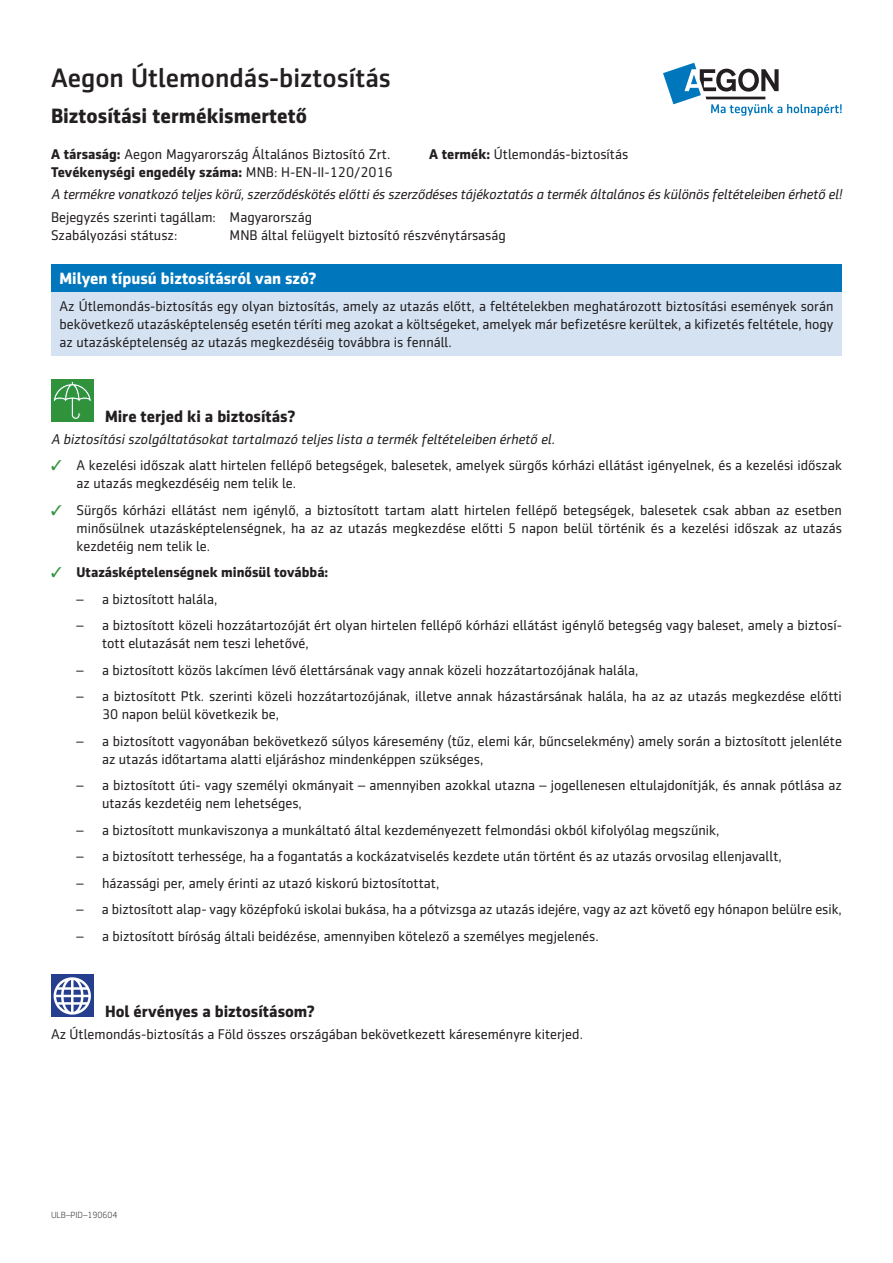
<style>
.page{position:relative;width:893px;height:1263px;background:#fff}
.page>*{position:absolute;margin:0;border:0;box-sizing:border-box;transform-origin:0 0}
.t1{font:500 27px "Sentico Sans DT";color:#231f20}
.t2{font:700 21px "Sentico Sans DT";color:#231f20}
.t3{font:700 16.5px "Sentico Sans DT";color:#231f20}
.t4{font:700 16.5px "Sentico Sans DT";color:#fff}
.t5{font:14.25px/18px "Sentico Sans DT";color:#231f20}
.t6{font:italic 14.25px/22.2px "Sentico Sans DT";letter-spacing:-.01em;color:#231f20}
.t7{font:700 14.25px "Sentico Sans DT";color:#231f20}
.t8{font:300 9px "Sentico Sans DT";color:#231f20}
.s1{font-weight:700}
.s2{font-weight:700;font-style:normal}
.s3{font-style:normal}
.s4{color:#31923c}
</style>
<div class="page">
<svg style="left:663px;top:63px;width:179px;height:53px"></svg>
<div style="left:51px;top:264px;width:791px;height:28px;background:#0077bd"></div>
<div style="left:51px;top:292px;width:791px;height:64px;background:#d4e2f2"></div>
<div style="left:51px;top:379px;width:43px;height:43px;background:#31923c"></div>
<svg style="left:53px;top:381px;width:38px;height:38px"></svg>
<div style="left:51px;top:975px;width:43px;height:42px;background:#253f8e"></div>
<svg style="left:54px;top:977px;width:37px;height:37px"></svg>
<h1 class="t1" style="left:51px;top:68px;width:341px">Aegon Útlemondás-biztosítás</h1>
<h2 class="t2" style="left:51px;top:108px;width:257px">Biztosítási termékismertető</h2>
<p class="t5" style="left:51px;top:147px;width:341px"><span class="s1">A társaság:</span> Aegon Magyarország Általános Biztosító Zrt.</p>
<p class="t5" style="left:429px;top:147px;width:201px"><span class="s1">A termék:</span> Útlemondás-biztosítás</p>
<p class="t6" style="left:51px;top:162px;width:792px"><span class="s2">Tevékenységi engedély száma:</span> <span class="s3">MNB: H-EN-II-120/2016<br></span>A termékre vonatkozó teljes körű, szerződéskötés előtti és szerződéses tájékoztatás a termék általános és különös feltételeiben érhető el!</p>
<p class="t5" style="left:51px;top:209px;width:263px">Bejegyzés szerinti tagállam: Magyarország<br>Szabályozási státusz:</p>
<p class="t5" style="left:230px;top:227px;width:278px">MNB által felügyelt biztosító részvénytársaság</p>
<p class="t4" style="left:60px;top:272px;width:258px">Milyen típusú biztosításról van szó?</p>
<p class="t5" style="left:60px;top:298px;width:775px;text-align:justify">Az Útlemondás-biztosítás egy olyan biztosítás, amely az utazás előtt, a feltételekben meghatározott biztosítási események során bekövetkező utazásképtelenség esetén téríti meg azokat a költségeket, amelyek már befizetésre kerültek, a kifizetés feltétele, hogy az utazásképtelenség az utazás megkezdéséig továbbra is fennáll.</p>
<p class="t3" style="left:105px;top:410px;width:192px">Mire terjed ki a biztosítás?</p>
<p class="t6" style="left:51px;top:429px;width:505px">A biztosítási szolgáltatásokat tartalmazó teljes lista a termék feltételeiben érhető el.</p>
<p class="t5" style="left:77px;top:458px;width:767px;text-indent:-26px"><span class="s4">✓</span> A kezelési időszak alatt hirtelen fellépő betegségek, balesetek, amelyek sürgős kórházi ellátást igényelnek, és a kezelési időszak az utazás megkezdéséig nem telik le.</p>
<p class="t5" style="left:77px;top:502px;width:767px;text-align:justify;text-indent:-26px"><span class="s4">✓</span> Sürgős kórházi ellátást nem igénylő, a biztosított tartam alatt hirtelen fellépő betegségek, balesetek csak abban az esetben minősülnek utazásképtelenségnek, ha az az utazás megkezdése előtti 5 napon belül történik és a kezelési időszak az utazás kezdetéig nem telik le.</p>
<p class="t7" style="left:51px;top:567px;width:279px"><span class="s4">✓</span> Utazásképtelenségnek minősül továbbá:</p>
<p class="t5" style="left:77px;top:591px;width:142px">– a biztosított halála,</p>
<p class="t5" style="left:102px;top:618px;width:741px;text-indent:-26px">– a biztosított közeli hozzátartozóját ért olyan hirtelen fellépő kórházi ellátást igénylő betegség vagy baleset, amely a biztosí&shy;tott elutazását nem teszi lehetővé,</p>
<p class="t5" style="left:77px;top:662px;width:563px">– a biztosított közös lakcímen lévő élettársának vagy annak közeli hozzátartozójának halála,</p>
<p class="t5" style="left:102px;top:689px;width:741px;text-indent:-26px">– a biztosított Ptk. szerinti közeli hozzátartozójának, illetve annak házastársának halála, ha az az utazás megkezdése előtti<br>30 napon belül következik be,</p>
<p class="t5" style="left:102px;top:733px;width:741px;text-indent:-26px">– a biztosított vagyonában bekövetkező súlyos káresemény (tűz, elemi kár, bűncselekmény) amely során a biztosított jelenléte az utazás időtartama alatti eljáráshoz mindenképpen szükséges,</p>
<p class="t5" style="left:102px;top:778px;width:741px;text-indent:-26px">– a biztosított úti- vagy személyi okmányait – amennyiben azokkal utazna – jogellenesen eltulajdonítják, és annak pótlása az utazás kezdetéig nem lehetséges,</p>
<p class="t5" style="left:77px;top:822px;width:644px">– a biztosított munkaviszonya a munkáltató által kezdeményezett felmondási okból kifolyólag megszűnik,</p>
<p class="t5" style="left:77px;top:849px;width:707px">– a biztosított terhessége, ha a fogantatás a kockázatviselés kezdete után történt és az utazás orvosilag ellenjavallt,</p>
<p class="t5" style="left:77px;top:875px;width:364px">– házassági per, amely érinti az utazó kiskorú biztosítottat,</p>
<p class="t5" style="left:77px;top:902px;width:767px">– a biztosított alap- vagy középfokú iskolai bukása, ha a pótvizsga az utazás idejére, vagy az azt követő egy hónapon belülre esik,</p>
<p class="t5" style="left:77px;top:928px;width:524px">– a biztosított bíróság általi beidézése, amennyiben kötelező a személyes megjelenés.</p>
<p class="t3" style="left:105px;top:1005px;width:211px">Hol érvényes a biztosításom?</p>
<p class="t5" style="left:51px;top:1027px;width:533px">Az Útlemondás-biztosítás a Föld összes országában bekövetkezett káreseményre kiterjed.</p>
<p class="t8" style="left:51px;top:1212px;width:68px">ULB–PID–190604</p>
</div>
